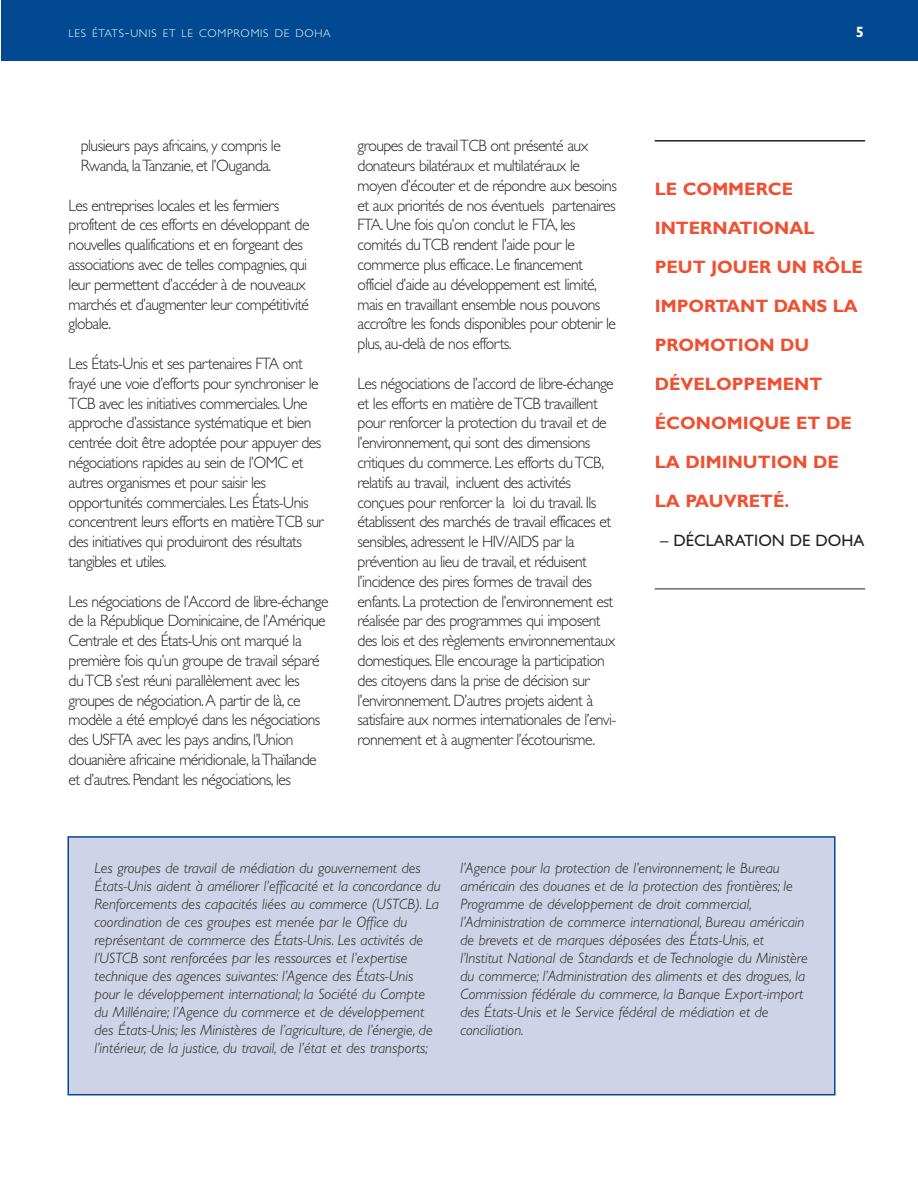
<style>
.page{position:relative;width:918px;height:1188px;background:#fff}
.page>*{position:absolute;margin:0;border:0;box-sizing:border-box;transform-origin:0 0}
.t1{font:700 18px/39px "Gill Sans";color:#ef5032}
.t2{font:300 16.5px/19.8px "Gill Sans";letter-spacing:-.035em;color:#231f20;scale:.95 1}
.t3{font:16.5px "Gill Sans";color:#231f20}
.t4{font:italic 300 15px/18px "Gill Sans";color:#231f20}
.t5{font:700 15px "Gill Sans";color:#fff}
.t6{font:300 11.25px "Gill Sans";letter-spacing:.065em;color:#fff}
.s1{font-size:15px}
</style>
<div class="page">
<hr style="left:0;top:0;width:1px;height:61px;background:#014990">
<hr style="left:655px;top:140px;width:210px;height:2px;background:#231f20">
<hr style="left:655px;top:589px;width:210px;height:1px;background:#231f20">
<div style="left:1px;top:0;width:917px;height:61px;background:#014990"></div>
<div style="left:68px;top:837px;width:767px;height:258px;background:#ced3e7"></div>
<div style="left:68px;top:836px;width:768px;height:259px;border:2px solid #014990"></div>
<p class="t6" style="left:69px;top:27px;width:264px">LES ÉTATS<span class="s1">-</span>UNIS ET LE COMPROM SI DE DOHA</p>
<p class="t5" style="left:856px;top:26px;width:10px">5</p>
<p class="t2" style="left:81px;top:136px;width:212px">plusieurs pays africains, y compris le</p>
<p class="t2" style="left:81px;top:155px;width:202px">Rwanda, la Tanzanie, et l’Ouganda.</p>
<p class="t2" style="left:69px;top:195px;width:255px">Les entreprises locales et les fermiers profitent de ces efforts en développant de nouvelles qualifications et en forgeant des associations avec de telles compagnies, qui leur permettent d’accéder à de nouveaux marchés et d’augmenter leur compétitivité globale.</p>
<p class="t2" style="left:69px;top:353px;width:270px">Les États-Unis et ses partenaires FTA ont frayé une voie d’efforts pour synchroniser le TCB avec les initiatives commerciales. Une approche d’assistance systématique et bien centrée doit être adoptée pour appuyer des négociations rapides au sein de l’OMC et autres organismes et pour saisir les opportunités commerciales. Les États-Unis concentrent leurs efforts en matière TCB sur des initiatives qui produiront des résultats tangibles et utiles.</p>
<p class="t2" style="left:69px;top:591px;width:275px">Les négociations de l’Accord de libre-échange de la République Dominicaine, de l’Amérique Centrale et des États-Unis ont marqué la première fois qu’un groupe de travail séparé du TCB s’est réuni parallèlement avec les groupes de négociation.A partir de là, ce modèle a été employé dans les négociations des USFTA avec les pays andins, l’Union douanière africaine méridionale, la Thaïlande et d’autres. Pendant les négociations, les</p>
<p class="t2" style="left:358px;top:136px;width:275px">groupes de travail TCB ont présenté aux donateurs bilatéraux et multilatéraux le moyen d’écouter et de répondre aux besoins et aux priorités de nos éventuels partenaires FTA. Une fois qu’on conclut le FTA, les comités du TCB rendent l’aide pour le commerce plus efficace. Le financement officiel d’aide au développement est limité, mais en travaillant ensemble nous pouvons accroître les fonds disponibles pour obtenir le plus, au-delà de nos efforts.</p>
<p class="t2" style="left:358px;top:373px;width:274px">Les négociations de l’accord de libre-échange et les efforts en matière de TCB travaillent pour renforcer la protection du travail et de l’environnement, qui sont des dimensions critiques du commerce. Les efforts du TCB, relatifs au travail, incluent des activités conçues pour renforcer la loi du travail. Ils établissent des marchés de travail efficaces et sensibles, adressent le HIV/AIDS par la prévention au lieu de travail, et réduisent l’incidence des pires formes de travail des enfants. La protection de l’environnement est réalisée par des programmes qui imposent des lois et des règlements environnementaux domestiques. Elle encourage la participation des citoyens dans la prise de décision sur l’environnement. D’autres projets aident à satisfaire aux normes internationales de l’envi&shy;ronnement et à augmenter l’écotourisme.</p>
<h3 class="t1" style="left:655px;top:171px;width:210px">LE COMMERCE<br>INTERNATIONAL<br>PEUT JOUER UN RÔLE<br>IMPORTANT DANS LA<br>PROMOTION DU<br>DÉVELOPPEMENT<br>ÉCONOMIQUE ET DE<br>LA DIMINUTION DE<br>LA PAUVRETÉ.</h3>
<p class="t3" style="left:660px;top:531px;width:206px">– DÉCLARATION DE DOHA</p>
<p class="t4" style="left:94px;top:861px;width:328px">Les groupes de travail de médiation du gouvernement des</p>
<p class="t4" style="left:94px;top:897px;width:346px">Renforcements des capacités liées au commerce (USTCB). La</p>
<p class="t4" style="left:94px;top:933px;width:340px">représentant de commerce des États-Unis. Les activités de l’USTCB sont renforcées par les ressources et l’expertise technique des agences suivantes: l’Agence des États-Unis pour le développement international; la Société du Compte du Millénaire; l’Agence du commerce et de développement des États-Unis; les Ministères de l’agriculture, de l’énergie, de l’intérieur de la justice, du travail, de l’état et des transports;</p>
<p class="t4" style="left:94px;top:879px;width:348px">États-Unis aident à améliorer l’efficacité et la concordance du</p>
<p class="t4" style="left:94px;top:915px;width:314px">coordination de ces groupes est menée par le Office du</p>
<p class="t4" style="left:144px;top:1041px;width:4px">,</p>
<p class="t4" style="left:460px;top:861px;width:349px">l’Agence pour la protection de l’environnement; le Bureau américain des douanes et de la protection des frontières; le Programme de développement de droit commercial, l’Administration de commerce international, Bureau américain de brevets et de marques déposées des États-Unis, et l’Institut National de Standards et de Technologie du Ministère du commerce; l’Administration des aliments et des drogues, la Commission fédérale du commerce, la Banque Export-import des États-Unis et le Service fédéral de médiation et de</p>
<p class="t4" style="left:461px;top:1023px;width:65px">conciliation.</p>
</div>
